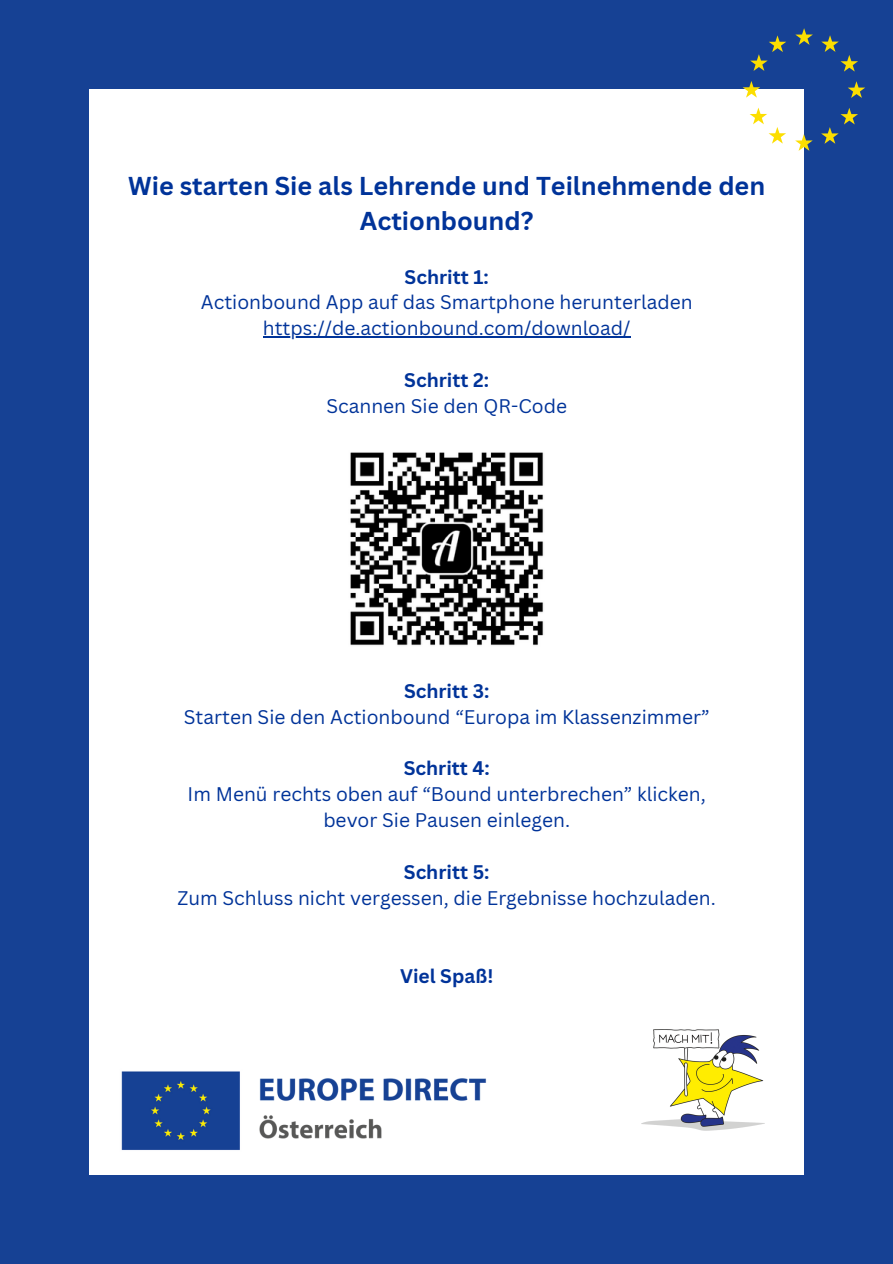
<style>
.page{position:relative;width:893px;height:1264px;background:#fff}
.page>*{position:absolute;margin:0;border:0;box-sizing:border-box;transform-origin:0 0}
.t1{font:700 25.2px/34.8px "Canva Sans";color:#039;text-align:center}
.t2{font:19.2px "Canva Sans";color:#039}
.t3{font:700 19.2px "Canva Sans";color:#039}
</style>
<div class="page">
<div style="left:0;top:0;width:892px;height:1263px;background:#164194"></div>
<div style="left:89px;top:89px;width:715px;height:1085px;background:#fff"></div>
<hr style="left:263px;top:336px;width:367px;height:1px;background:#039">
<svg style="left:795px;top:28px;width:17px;height:17px"></svg>
<svg style="left:821px;top:35px;width:37px;height:37px"></svg>
<svg style="left:848px;top:81px;width:17px;height:17px"></svg>
<svg style="left:821px;top:108px;width:37px;height:36px"></svg>
<svg style="left:795px;top:134px;width:17px;height:17px"></svg>
<svg style="left:749px;top:108px;width:37px;height:36px"></svg>
<svg style="left:743px;top:81px;width:17px;height:17px"></svg>
<svg style="left:750px;top:35px;width:36px;height:36px"></svg>
<img style="left:121px;top:1071px;width:366px;height:79px">
<img style="left:641px;top:1029px;width:124px;height:102px">
<img style="left:350px;top:452px;width:194px;height:194px">
<p class="t1" style="left:128px;top:167px;width:638px">Wie starten Sie als Lehrende und Teilnehmende den<br>Actionbound?</p>
<h1 class="t3" style="left:404px;top:263px;width:86px">Schritt 1:</h1>
<p class="t2" style="left:201px;top:289px;width:493px">Actionbound App auf das Smartphone herunterladen</p>
<p class="t2" style="left:263px;top:315px;width:369px">https://de.actionbound.com/download/</p>
<p class="t3" style="left:404px;top:366px;width:86px">Schritt 2:</p>
<p class="t2" style="left:326px;top:392px;width:242px">Scannen Sie den QR-Code</p>
<p class="t3" style="left:404px;top:677px;width:87px">Schritt 3:</p>
<p class="t2" style="left:184px;top:703px;width:527px">Starten Sie den Actionbound “Europa im Klassenzimmer”</p>
<p class="t3" style="left:403px;top:755px;width:87px">Schritt 4:</p>
<p class="t2" style="left:187px;top:780px;width:519px">Im Menü rechts oben auf “Bound unterbrechen” klicken,</p>
<p class="t2" style="left:323px;top:806px;width:248px">bevor Sie Pausen einlegen.</p>
<p class="t3" style="left:404px;top:858px;width:87px">Schritt 5:</p>
<p class="t2" style="left:178px;top:884px;width:539px">Zum Schluss nicht vergessen, die Ergebnisse hochzuladen.</p>
<p class="t3" style="left:400px;top:962px;width:95px">Viel Spaß!</p>
</div>
